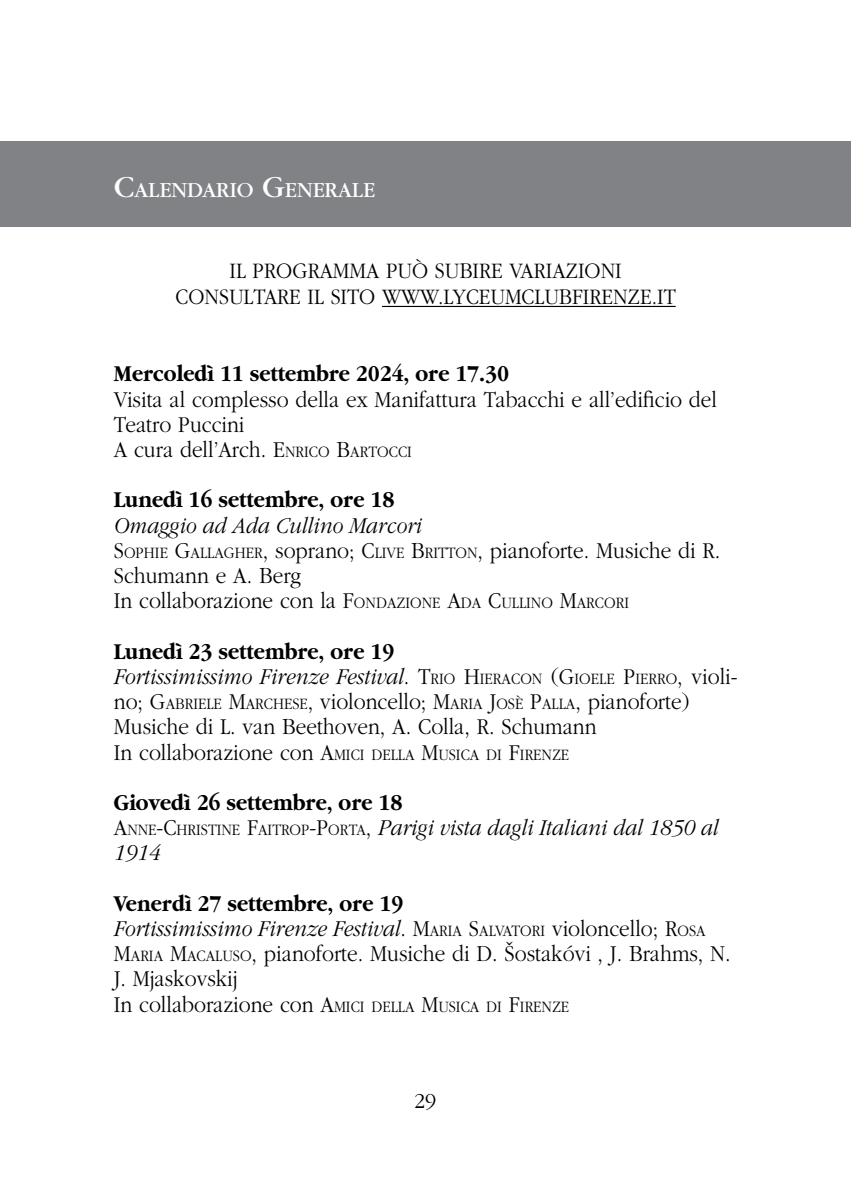
<style>
.page{position:relative;width:851px;height:1191px;background:#fff}
.page>*{position:absolute;margin:0;border:0;box-sizing:border-box;transform-origin:0 0}
.t1{font:300 23.6px/25.2px "Garamond";color:#000;scale:.9 1}
.t2{font:italic 300 23.6px/25.2px "Garamond";color:#000;scale:.9 1}
.t3{font:700 23.6px "Garamond";color:#000;scale:.9 1}
.t4{font:300 23px/26px "Garamond";color:#000;text-align:center;scale:.9 1}
.t5{font:22.4px "Garamond";color:#fff}
.t6{font:300 22px "Garamond";color:#000}
.t7{font:300 16.6px "Garamond";color:#000;scale:.9 1}
.s1{font-size:32px}
.s2{font-style:inherit}
.s3{font-size:16.6px}
.s4{font-style:italic}
.s5{font-size:23.6px}
.s6{font-weight:700}
.s7{font-weight:700;font-style:normal}
.s8{font-style:normal}
.s9{font-style:normal;font-size:16.6px}
</style>
<div class="page">
<hr style="left:382px;top:306px;width:293px;height:1px;background:#000">
<div style="left:0;top:142px;width:850px;height:85px;background:#808285"></div>
<p class="t5" style="left:114px;top:178px;width:262px"><span class="s1">C</span>ALENDARIO <span class="s1">G</span>ENERALE</p>
<p class="t4" style="left:176px;top:258px;width:557px">IL PROGRAMMA PUÒ SUBIRE VARIAZIONI<br>CONSULTARE IL SITO WWW.LYCEUMCLUBFIRENZE.IT</p>
<p class="t3" style="left:114px;top:361px;width:440px">Mercoledì 11 settembre 2024, ore 17.30</p>
<p class="t1" style="left:114px;top:387px;width:671px">Visita al complesso della ex Manifattura Tabacchi e all’edificio del<br>Teatro Puccini<br>A cura dell’Arch. <span class="s2">E</span><span class="s3">NRICO</span> <span class="s2">B</span><span class="s3">ARTOCCI</span></p>
<p class="t3" style="left:114px;top:487px;width:313px">Lunedì 16 settembre, ore 18</p>
<p class="t1" style="left:114px;top:513px;width:675px"><span class="s4">Omaggio ad Ada Cullino Marcori<br></span><span class="s2">S</span><span class="s3">OPHIE</span> <span class="s2">G</span><span class="s3">ALLAGHER</span>, soprano; <span class="s2">C</span><span class="s3">LIVE</span> <span class="s2">B</span><span class="s3">RITTON</span>, pianoforte. Musiche di R.<br>Schumann e A. Berg</p>
<p class="t7" style="left:114px;top:594px;width:574px"><span class="s5">In collaborazione con la</span> <span class="s5">F</span>ONDAZIONE <span class="s5">A</span>DA <span class="s5">C</span>ULLINO <span class="s5">M</span>ARCORI</p>
<p class="t1" style="left:114px;top:639px;width:694px"><span class="s6">Lunedì 23 settembre, ore 19<br></span><span class="s4">Fortissimissimo Firenze Festival</span>. <span class="s2">T</span><span class="s3">RIO</span> <span class="s2">H</span><span class="s3">IERACON</span> (<span class="s2">G</span><span class="s3">IOELE</span> <span class="s2">P</span><span class="s3">IERRO</span>, violi&shy;no; <span class="s2">G</span><span class="s3">ABRIELE</span> <span class="s2">M</span><span class="s3">ARCHESE</span>, violoncello; <span class="s2">M</span><span class="s3">ARIA</span> <span class="s2">J</span><span class="s3">OSÈ</span> <span class="s2">P</span><span class="s3">ALLA</span>, pianoforte)<br>Musiche di L. van Beethoven, A. Colla, R. Schumann</p>
<p class="t7" style="left:114px;top:745px;width:507px"><span class="s5">In collaborazione con</span> <span class="s5">A</span>MICI DELLA <span class="s5">M</span>USICA DI <span class="s5">F</span>IRENZE</p>
<p class="t2" style="left:114px;top:790px;width:673px"><span class="s7">Giovedì 26 settembre, ore 18<br></span><span class="s8">A</span><span class="s9">NNE</span><span class="s8">-C</span><span class="s9">HRISTINE</span> <span class="s8">F</span><span class="s9">AITROP</span><span class="s8">-P</span><span class="s9">ORTA</span><span class="s8">,</span> Parigi vista dagli Italiani dal 1850 al<br>1914</p>
<p class="t1" style="left:114px;top:891px;width:686px"><span class="s6">Venerdì 27 settembre, ore 19<br></span><span class="s4">Fortissimissimo Firenze Festival</span>. <span class="s2">M</span><span class="s3">ARIA</span> <span class="s2">S</span><span class="s3">ALVATORI</span> violoncello; <span class="s2">R</span><span class="s3">OSA </span><span class="s2">M</span><span class="s3">ARIA</span> <span class="s2">M</span><span class="s3">ACALUSO</span>, pianoforte. Musiche di D. Šostakóvič, J. Brahms, N.<br>J. Mjaskovskij</p>
<p class="t7" style="left:114px;top:997px;width:507px"><span class="s5">In collaborazione con</span> <span class="s5">A</span>MICI DELLA <span class="s5">M</span>USICA DI <span class="s5">F</span>IRENZE</p>
<p class="t6" style="left:414px;top:1089px;width:23px">29</p>
</div>
